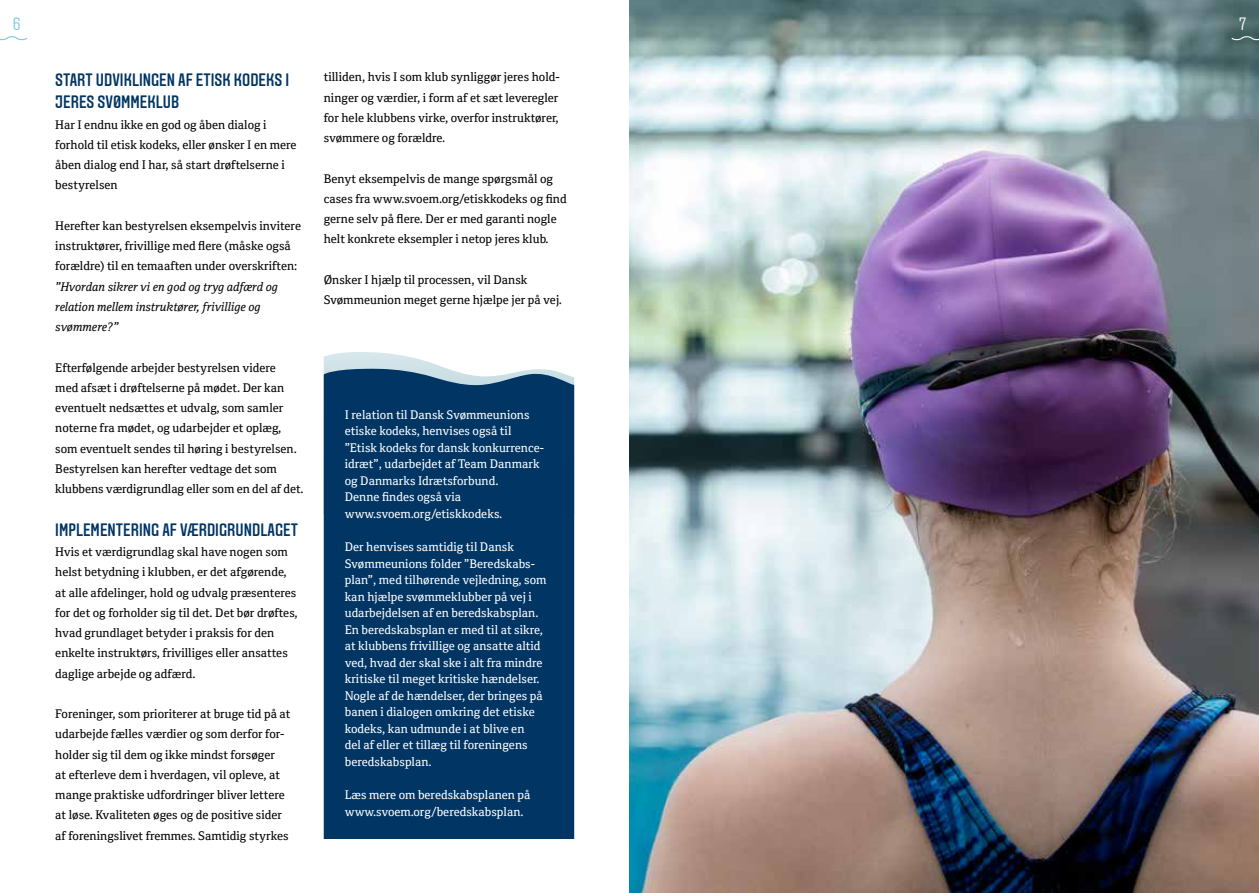
<style>
.page{position:relative;width:1259px;height:893px;background:#fff}
.page>*{position:absolute;margin:0;border:0;box-sizing:border-box;transform-origin:0 0}
.t1{font:500 18px/22.5px "Aveny T";color:#003564}
.t2{font:300 17.85px "Aveny T";color:#74c8da}
.t3{font:300 17.85px "Aveny T";color:#fff}
.t4{font:12px/20.2px "Cordale";color:#000}
.t5{font:12px/16.5px "Cordale";color:#fff}
.t6{font:italic 12px/20.2px "Cordale";color:#000}
</style>
<div class="page">
<svg style="left:0;top:36px;width:27px;height:5px"></svg>
<img style="left:629px;top:0;width:630px;height:893px">
<svg style="left:1230px;top:35px;width:29px;height:7px"></svg>
<svg style="left:324px;top:352px;width:121px;height:16px"></svg>
<div style="left:324px;top:368px;width:250px;height:471px;background:#003564"></div>
<h2 class="t2" style="left:13px;top:14px;width:9px">6</h2>
<h2 class="t3" style="left:1239px;top:14px;width:9px">7</h2>
<h1 class="t1" style="left:55px;top:69px;width:235px">START UDVIKLINGEN AF ETISK KODEKS I<br>JERES SVØMMEKLUB</h1>
<p class="t4" style="left:55px;top:114px;width:243px">Har I endnu ikke en god og åben dialog i forhold til etisk kodeks, eller ønsker I en mere åben dialog end I har, så start drøftelserne i bestyrelsen</p>
<p class="t4" style="left:55px;top:216px;width:247px">Herefter kan bestyrelsen eksempelvis invitere instruktører, frivillige med flere (måske også forældre) til en temaaften under overskriften:</p>
<p class="t6" style="left:55px;top:276px;width:224px">”Hvordan sikrer vi en god og tryg adfærd og relation mellem instruktører, frivillige og svømmere?”</p>
<p class="t4" style="left:55px;top:357px;width:250px">Efterfølgende arbejder bestyrelsen videre<br>med afsæt i drøftelserne på mødet. Der kan eventuelt nedsættes et udvalg, som samler noterne fra mødet, og udarbejder et oplæg, som eventuelt sendes til høring i bestyrelsen.<br>Bestyrelsen kan herefter vedtage det som klubbens værdigrundlag eller som en del af det.</p>
<h1 class="t1" style="left:55px;top:519px;width:244px">IMPLEMENTERING AF VÆRDIGRUNDLAGET</h1>
<p class="t4" style="left:55px;top:542px;width:244px">Hvis et værdigrundlag skal have nogen som helst betydning i klubben, er det afgørende, at alle afdelinger, hold og udvalg præsenteres for det og forholder sig til det. Det bør drøftes, hvad grundlaget betyder i praksis for den enkelte instruktørs, frivilliges eller ansattes daglige arbejde og adfærd.</p>
<p class="t4" style="left:55px;top:704px;width:237px">Foreninger, som prioriterer at bruge tid på at udarbejde fælles værdier og som derfor for&shy;holder sig til dem og ikke mindst forsøger<br>at efterleve dem i hverdagen, vil opleve, at mange praktiske udfordringer bliver lettere at løse. Kvaliteten øges og de positive sider af foreningslivet fremmes. Samtidig styrkes</p>
<p class="t4" style="left:324px;top:67px;width:237px;text-align:justify">tilliden, hvis I som klub synliggør jeres hold&shy;ninger og værdier, i form af et sæt leveregler for hele klubbens virke, overfor instruktører, svømmere og forældre.</p>
<p class="t4" style="left:324px;top:168px;width:244px">Benyt eksempelvis de mange spørgsmål og cases fra www.svoem.org/etiskkodeks og find gerne selv på flere. Der er med garanti nogle helt konkrete eksempler i netop jeres klub.</p>
<p class="t4" style="left:324px;top:269px;width:240px">Ønsker I hjælp til processen, vil Dansk<br>Svømmeunion meget gerne hjælpe jer på vej.</p>
<p class="t5" style="left:345px;top:406px;width:200px">I relation til Dansk Svømmeunions etiske kodeks, henvises også til ”Etisk kodeks for dansk konkurrence&shy;idræt”, udarbejdet af Team Danmark og Danmarks Idrætsforbund.<br>Denne findes også via www.svoem.org/etiskkodeks.</p>
<p class="t5" style="left:345px;top:539px;width:203px">Der henvises samtidig til Dansk Svømmeunions folder ”Beredskabs&shy;plan”, med tilhørende vejledning, som kan hjælpe svømmeklubber på vej i udarbejdelsen af en beredskabsplan.<br>En beredskabsplan er med til at sikre, at klubbens frivillige og ansatte altid ved, hvad der skal ske i alt fra mindre kritiske til meget kritiske hændelser.<br>Nogle af de hændelser, der bringes på banen i dialogen omkring det etiske kodeks, kan udmunde i at blive en<br>del af eller et tillæg til foreningens beredskabsplan.</p>
<p class="t5" style="left:345px;top:787px;width:187px">Læs mere om beredskabsplanen på www.svoem.org/beredskabsplan.</p>
</div>
